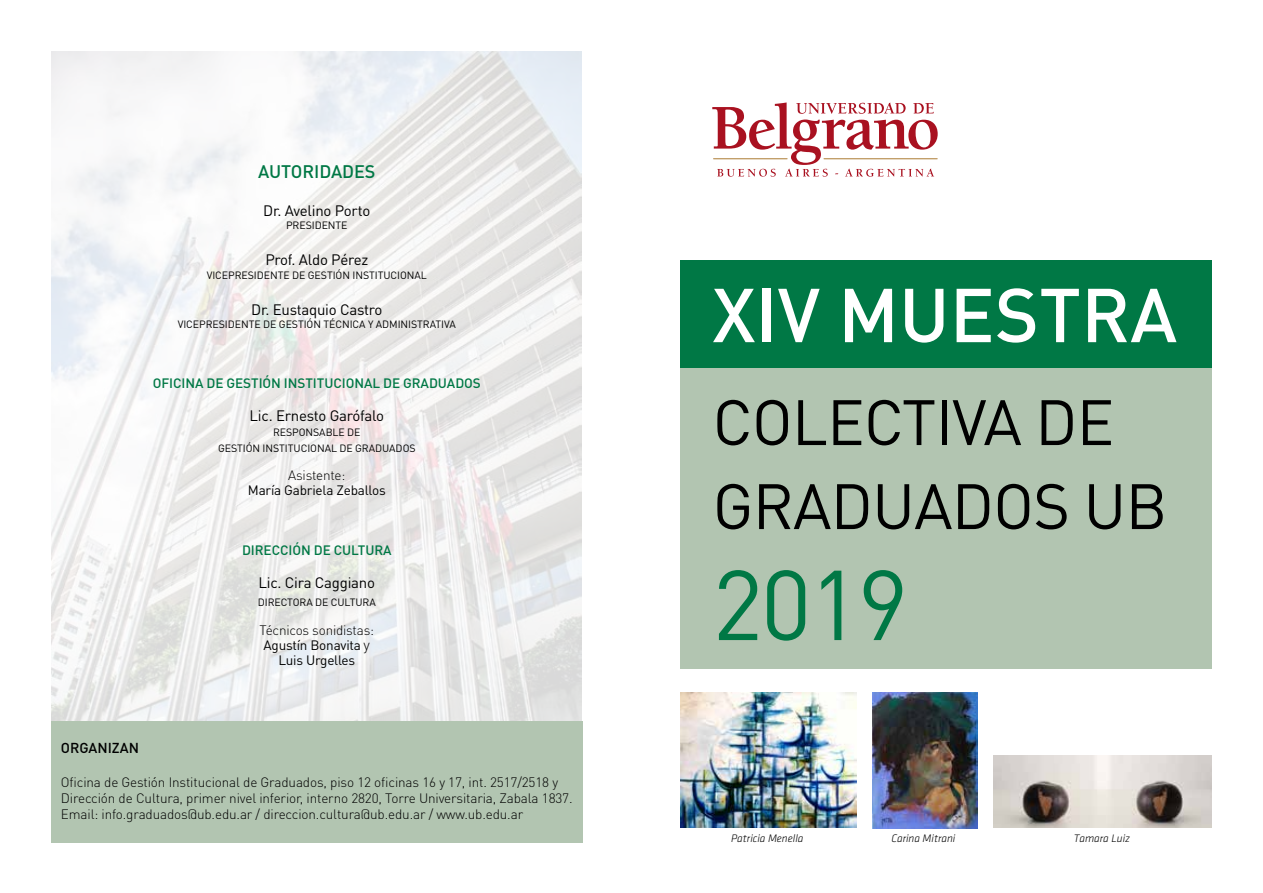
<style>
.page{position:relative;width:1263px;height:893px;background:#fff}
.page>*{position:absolute;margin:0;border:0;box-sizing:border-box;transform-origin:0 0}
.t1{font:97.5px "DIN Pro";color:#007845}
.t2{font:500 75px "DIN Pro";color:#fff}
.t3{font:63px/84px "DIN Pro";letter-spacing:-.015em;color:#000}
.t4{font:500 18px "DIN Pro";letter-spacing:-.005em;color:#007845}
.t5{font:15px "DIN Pro";letter-spacing:-.015em;color:#000}
.t6{font:500 14.25px "DIN Pro";color:#000}
.t7{font:300 13.5px/16.2px "DIN Pro";letter-spacing:-.01em;color:#000}
.t8{font:13.5px/15px "DIN Pro";letter-spacing:-.015em;color:#000;text-align:center}
.t9{font:500 13.5px "DIN Pro";letter-spacing:-.005em;color:#007845}
.t10{font:italic 300 11.25px "Klavika";color:#000}
.t11{font:10.5px/15px "DIN Pro";letter-spacing:-.005em;color:#000;text-align:center}
.s1{font-weight:300}
.s2{font-weight:300;font-size:15px}
</style>
<div class="page">
<div style="left:680px;top:261px;width:532px;height:407px;background:#b2c5b1"></div>
<img style="left:51px;top:51px;width:530px;height:670px">
<div style="left:680px;top:260px;width:532px;height:108px;background:#007845"></div>
<div style="left:51px;top:721px;width:532px;height:121px;background:#b2c5b1"></div>
<svg style="left:712px;top:102px;width:226px;height:75px"></svg>
<img style="left:994px;top:755px;width:218px;height:73px">
<img style="left:872px;top:692px;width:106px;height:136px">
<img style="left:680px;top:692px;width:176px;height:135px">
<h3 class="t4" style="left:258px;top:160px;width:119px">AUTORIDADES</h3>
<p class="t5" style="left:263px;top:200px;width:108px">DR. AVELINO PORTO</p>
<p class="t11" style="left:286px;top:218px;width:63px">PRESIDENTE</p>
<p class="t5" style="left:265px;top:250px;width:104px">PROF. ALDO PÉREZ</p>
<p class="t11" style="left:207px;top:267px;width:222px">VICEPRESIDENTE DE GESTIÓN I NSTITUCIONAL</p>
<p class="t5" style="left:251px;top:299px;width:133px">DR. EUSTAQUIO CASTRO</p>
<p class="t11" style="left:178px;top:317px;width:274px">VICEPRESIDENTE DE GESTIÓN TÉCNICA Y ADMINISTRATIVA</p>
<p class="t9" style="left:153px;top:374px;width:90px">OFICINA DE GESTI</p>
<p class="t9" style="left:263px;top:374px;width:43px">ÓN INSTITU</p>
<p class="t9" style="left:333px;top:374px;width:131px">CIO NAL DE GRADUADOS</p>
<p class="t5" style="left:250px;top:406px;width:136px">LIC. E RNESTO GARÓFALO</p>
<p class="t11" style="left:218px;top:425px;width:199px">RESPONSABLE D E<br>GESTIÓN INSTITUCIONAL DE GRADUADOS</p>
<p class="t7" style="left:288px;top:466px;width:59px">Asistente:</p>
<p class="t8" style="left:248px;top:482px;width:139px">M ARÍA GABRIELA ZEBALLOS</p>
<p class="t9" style="left:242px;top:541px;width:150px">DIRECCIÓN DE CULTURA</p>
<p class="t5" style="left:258px;top:572px;width:118px">LIC. CIRA CAGGIANO</p>
<p class="t11" style="left:258px;top:594px;width:119px">DIRECTORA DE CULTURA</p>
<p class="t8" style="left:260px;top:622px;width:116px"><span class="s1">Técnicos sonidistas:<br></span>AGUSTÍN BONAVITA <span class="s2">y<br></span>LUIS U RGELLES</p>
<p class="t6" style="left:61px;top:739px;width:80px">ORGANI ZAN</p>
<p class="t7" style="left:61px;top:773px;width:513px">Oficina de Gestión Institucional de Graduados, piso 12 oficinas 16 y 17, int. 2517/2518 y<br>Dirección de Cultura, primer nivel inferior, interno 2820, Torre Universitaria, Zabala 1837.<br>Email: info.graduados@ub.edu.ar / direccion.cultura@ub.edu.ar / www.ub.edu.ar</p>
<h2 class="t2" style="left:712px;top:264px;width:233px">XIV MUESTR</h2>
<h2 class="t2" style="left:1130px;top:264px;width:48px">A</h2>
<h3 class="t3" style="left:713px;top:378px;width:409px">COLECTIVA D E<br>GRAD UADOS UB</h3>
<h1 class="t1" style="left:712px;top:539px;width:198px">2019</h1>
<p class="t10" style="left:731px;top:832px;width:74px">Patricia Menella</p>
<p class="t10" style="left:891px;top:832px;width:66px">Carina Mitrani</p>
<p class="t10" style="left:1074px;top:832px;width:58px">Tamara Luiz</p>
</div>
